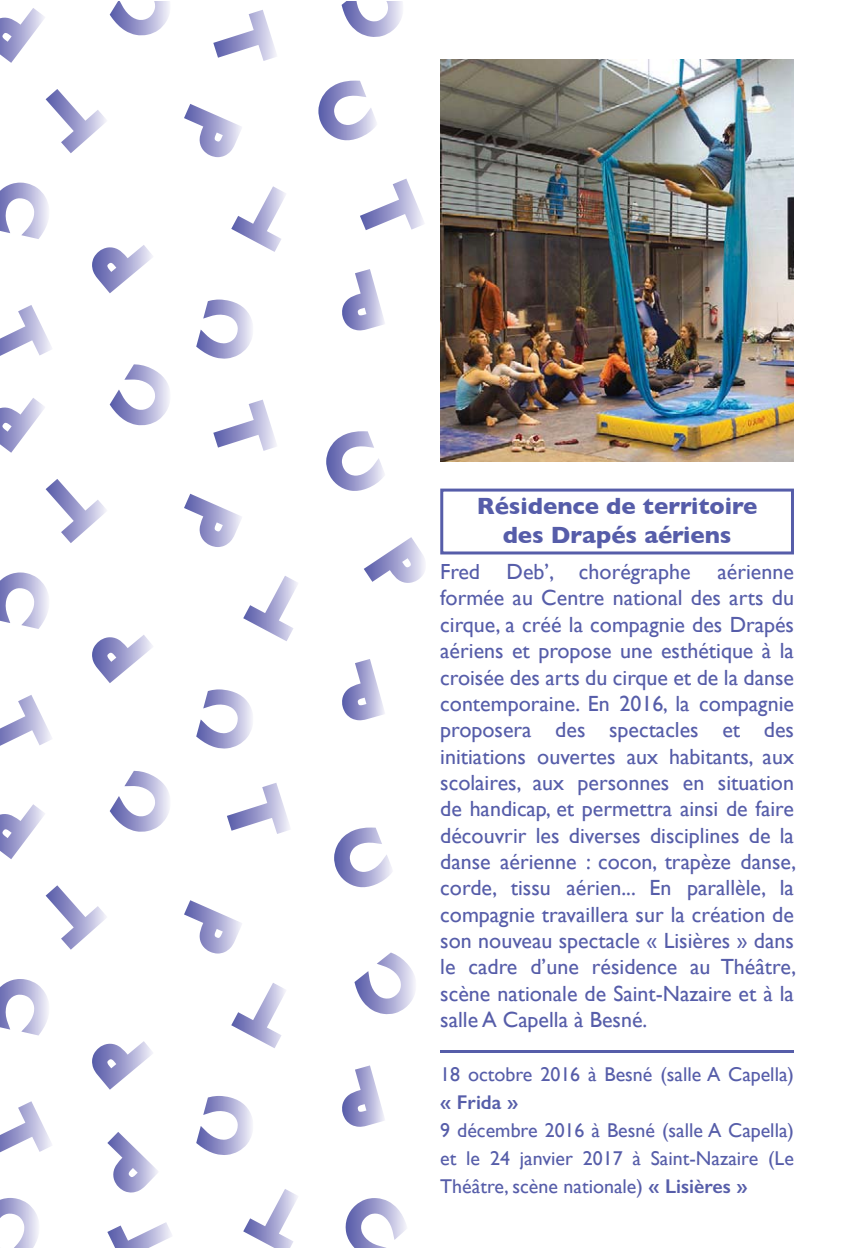
<style>
.page{position:relative;width:850px;height:1248px;background:#fff}
.page>*{position:absolute;margin:0;border:0;box-sizing:border-box;transform-origin:0 0}
.t1{font:700 24px/28.8px "Gill Sans";color:#565da9;text-align:center}
.t2{font:22px/26.4px "Gill Sans";color:#565da9;text-align:justify}
.t3{font:20px/28px "Gill Sans";color:#565da9;text-align:justify}
.t4{font:600 20px "Gill Sans";color:#565da9}
.s1{font-weight:600}
</style>
<div class="page">
<hr style="left:440px;top:1050px;width:353px;height:3px;background:#565da9">
<div style="left:440px;top:489px;width:354px;height:65px;border:3px solid #565da9"></div>
<img style="left:440px;top:59px;width:354px;height:402px">
<svg style="left:0;top:8px;width:45px;height:55px"></svg>
<svg style="left:184px;top:104px;width:58px;height:53px"></svg>
<svg style="left:110px;top:1px;width:59px;height:35px"></svg>
<svg style="left:318px;top:81px;width:58px;height:60px"></svg>
<svg style="left:46px;top:89px;width:60px;height:64px"></svg>
<svg style="left:213px;top:10px;width:63px;height:51px"></svg>
<svg style="left:342px;top:269px;width:43px;height:62px"></svg>
<svg style="left:92px;top:245px;width:61px;height:48px"></svg>
<svg style="left:196px;top:300px;width:56px;height:59px"></svg>
<svg style="left:0;top:183px;width:48px;height:56px"></svg>
<svg style="left:231px;top:186px;width:55px;height:66px"></svg>
<svg style="left:360px;top:179px;width:64px;height:51px"></svg>
<svg style="left:0;top:305px;width:52px;height:51px"></svg>
<svg style="left:0;top:398px;width:45px;height:55px"></svg>
<svg style="left:184px;top:494px;width:58px;height:53px"></svg>
<svg style="left:364px;top:537px;width:61px;height:46px"></svg>
<svg style="left:110px;top:364px;width:59px;height:61px"></svg>
<svg style="left:326px;top:431px;width:58px;height:60px"></svg>
<svg style="left:46px;top:479px;width:60px;height:64px"></svg>
<svg style="left:213px;top:400px;width:63px;height:51px"></svg>
<svg style="left:342px;top:659px;width:43px;height:61px"></svg>
<svg style="left:92px;top:635px;width:61px;height:48px"></svg>
<svg style="left:196px;top:689px;width:56px;height:60px"></svg>
<svg style="left:0;top:572px;width:48px;height:57px"></svg>
<svg style="left:243px;top:576px;width:55px;height:65px"></svg>
<svg style="left:0;top:695px;width:52px;height:51px"></svg>
<svg style="left:0;top:804px;width:45px;height:55px"></svg>
<svg style="left:184px;top:900px;width:58px;height:54px"></svg>
<svg style="left:110px;top:771px;width:59px;height:61px"></svg>
<svg style="left:334px;top:828px;width:58px;height:60px"></svg>
<svg style="left:354px;top:953px;width:61px;height:61px"></svg>
<svg style="left:342px;top:1px;width:60px;height:36px"></svg>
<svg style="left:107px;top:1132px;width:51px;height:61px"></svg>
<svg style="left:345px;top:1198px;width:61px;height:50px"></svg>
<svg style="left:0;top:1198px;width:38px;height:50px"></svg>
<svg style="left:243px;top:1189px;width:55px;height:59px"></svg>
<svg style="left:107px;top:1222px;width:65px;height:26px"></svg>
<svg style="left:46px;top:885px;width:60px;height:65px"></svg>
<svg style="left:227px;top:783px;width:63px;height:51px"></svg>
<svg style="left:342px;top:1065px;width:43px;height:62px"></svg>
<svg style="left:92px;top:1041px;width:61px;height:49px"></svg>
<svg style="left:196px;top:1096px;width:56px;height:59px"></svg>
<svg style="left:0;top:979px;width:48px;height:57px"></svg>
<svg style="left:231px;top:983px;width:55px;height:65px"></svg>
<svg style="left:0;top:1101px;width:52px;height:52px"></svg>
<p class="t1" style="left:477px;top:492px;width:282px">Résidence de territoire des Drapés aériens</p>
<p class="t2" style="left:440px;top:558px;width:357px">Fred Deb’, chorégraphe aérienne formée au Centre national des arts du cirque, a créé la compagnie des Drapés aériens et propose une esthétique à la croisée des arts du cirque et de la danse contemporaine. En 2016, la compagnie proposera des spectacles et des initiations ouvertes aux habitants, aux scolaires, aux personnes en situation de handicap, et permettra ainsi de faire découvrir les diverses disciplines de la danse aérienne : cocon, trapèze danse, corde, tissu aérien... En parallèle, la compagnie travaillera sur la création de son nouveau spectacle « Lisières » dans le cadre d’une résidence au Théâtre, scène nationale de Saint-Nazaire et à la salle A Capella à Besné.</p>
<p class="t3" style="left:440px;top:1061px;width:355px">18 octobre 2016 à Besné (salle A Capella)</p>
<p class="t4" style="left:440px;top:1091px;width:79px">« Frida »</p>
<p class="t3" style="left:440px;top:1116px;width:355px">9 décembre 2016 à Besné (salle A Capella) et le 24 janvier 2017 à Saint-Nazaire (Le Théâtre, scène nationale) <span class="s1">« Lisières »</span></p>
</div>
